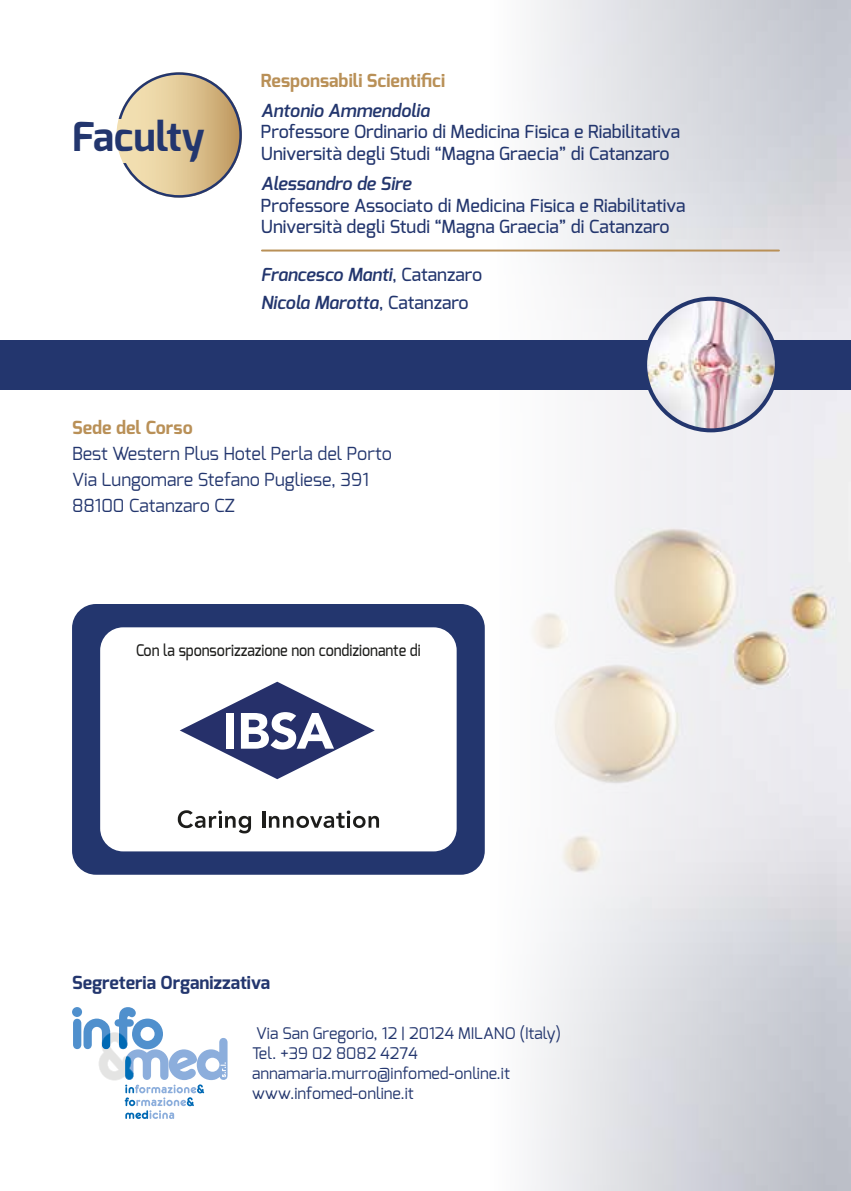
<style>
.page{position:relative;width:851px;height:1191px;background:#fff}
.page>*{position:absolute;margin:0;border:0;box-sizing:border-box;transform-origin:0 0}
.t1{font:700 40px "Exo";color:#23366e}
.t2{font:500 18px/21.6px "Exo";color:#23366e}
.t3{font:italic 600 18px/28px "Exo";color:#23366e}
.t4{font:18px/26px "Exo";color:#23366e}
.t5{font:700 18px "Exo";color:#b99057}
.t6{font:700 18px "Exo";color:#23366e}
.t7{font:16px/20px "Exo";color:#23366e}
.t8{font:500 16px "Exo";color:#1d1d1b;scale:.9 1}
.s1{font-weight:500;font-style:normal}
</style>
<div class="page">
<img style="left:490px;top:0;width:360px;height:1191px">
<svg style="left:119px;top:72px;width:123px;height:126px"></svg>
<svg style="left:72px;top:1007px;width:155px;height:112px"></svg>
<div style="left:72px;top:604px;width:412px;height:270px;background:#23366e;border-radius:24px"></div>
<div style="left:99px;top:626px;width:358px;height:226px;background:#fff;border-radius:24px"></div>
<div style="left:98px;top:625px;width:360px;height:228px;border:2px solid #23366e;border-radius:24px"></div>
<svg style="left:180px;top:681px;width:194px;height:98px"></svg>
<hr style="left:262px;top:810px;width:3px;height:17px;background:#1d1d1b">
<svg style="left:269px;top:810px;width:110px;height:18px"></svg>
<svg style="left:178px;top:810px;width:73px;height:23px"></svg>
<hr style="left:262px;top:249px;width:516px;height:2px;background:#b99057">
<div style="left:0;top:340px;width:850px;height:49px;background:#23366e"></div>
<img style="left:645px;top:299px;width:131px;height:131px;border-radius:66px">
<div style="left:643px;top:297px;width:135px;height:135px;border:4px solid #23366e;border-radius:50%"></div>
<h1 class="t1" style="left:72px;top:111px;width:134px">Faculty</h1>
<p class="t5" style="left:261px;top:69px;width:186px">Responsabili Scientifici</p>
<p class="t3" style="left:261px;top:96px;width:170px">Antonio Ammendolia</p>
<p class="t2" style="left:261px;top:121px;width:420px">Professore Ordinario di Medicina Fisica e Riabilitativa<br>Università degli Studi “Magna Graecia” di Catanzaro</p>
<p class="t3" style="left:261px;top:169px;width:152px">Alessandro de Sire</p>
<p class="t2" style="left:261px;top:194px;width:426px">Professore Associato di Medicina Fisica e Riabilitativa<br>Università degli Studi “Magna Graecia” di Catanzaro</p>
<p class="t3" style="left:261px;top:261px;width:223px">Francesco Manti<span class="s1">, Catanzaro<br></span>Nicola Marotta<span class="s1">, Catanzaro</span></p>
<p class="t5" style="left:72px;top:416px;width:122px">Sede del Corso</p>
<p class="t4" style="left:72px;top:441px;width:321px">Best Western Plus Hotel Perla del Porto<br>Via Lungomare Stefano Pugliese, 391<br>88100 Catanzaro CZ</p>
<p class="t8" style="left:136px;top:640px;width:318px">Con la sponsorizzazione non condizionante di</p>
<p class="t6" style="left:72px;top:970px;width:199px">Segreteria Organizzativa</p>
<p class="t7" style="left:252px;top:1023px;width:310px">Via San Gregorio, 12 | 20124 MILANO (Italy)<br>Tel. +39 02 8082 4274 annamaria.murro@infomed-online.it www.infomed-online.it</p>
</div>
